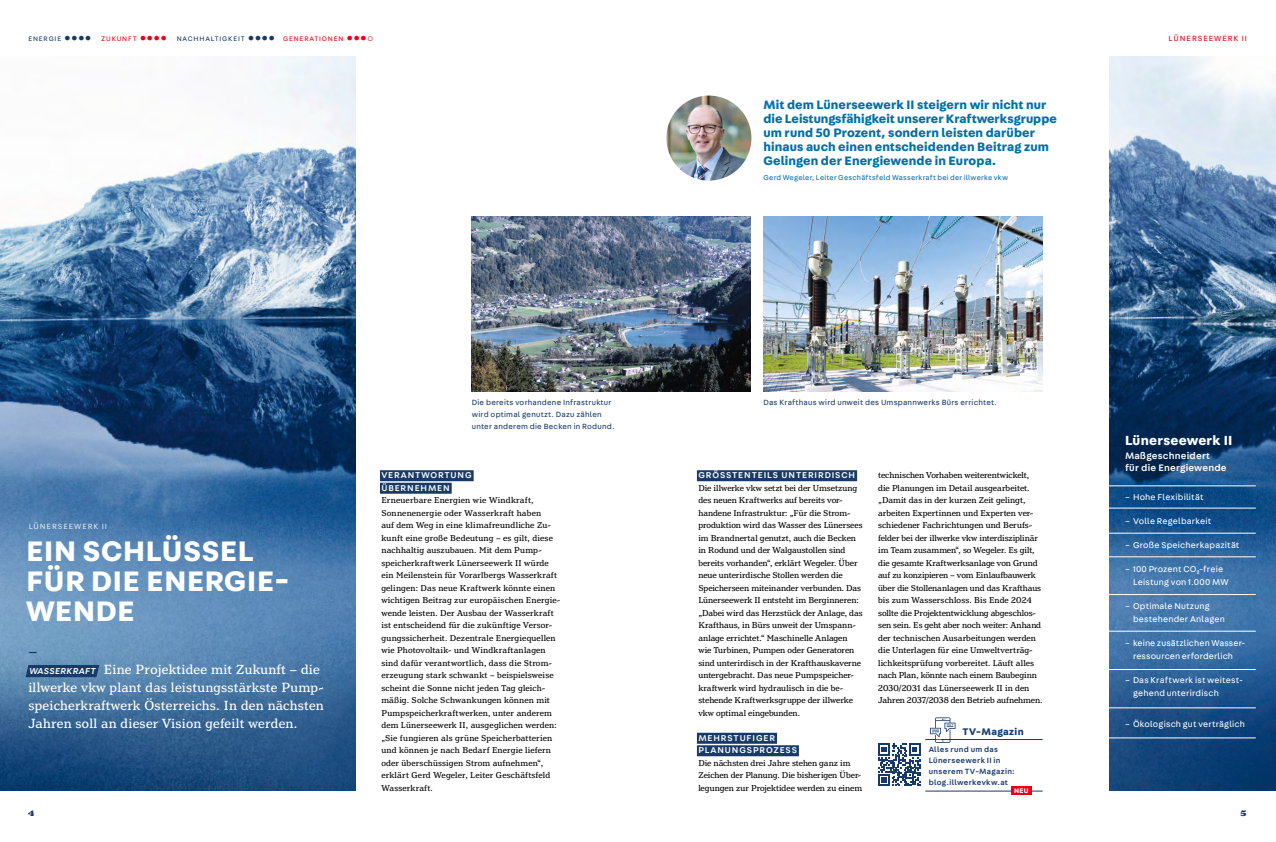
<style>
.page{position:relative;width:1276px;height:842px;background:#fff}
.page>*{position:absolute;margin:0;border:0;box-sizing:border-box;transform-origin:0 0}
.t1{font:700 30px/30px "Fabriga";letter-spacing:.025em;color:#fff}
.t2{font:14px/18px "Henriette";letter-spacing:.02em;color:#fff}
.t3{font:700 14px "Fabriga";letter-spacing:.02em;color:#fff}
.t4{font:700 13px/14px "Fabriga";letter-spacing:.01em;color:#0170a9}
.t5{font:500 12px "Fabriga";color:#183a68}
.t6{font:800 11px "Henriette";color:#183a68}
.t7{font:700 10.2px "Fabriga";letter-spacing:.035em;color:#183a68}
.t8{font:500 10px/12px "Fabriga";letter-spacing:.02em;color:#fff}
.t9{font:9px/12.5px "Henriette";letter-spacing:.01em;color:#000}
.t10{font:9px/13px "Fabriga";letter-spacing:.02em;color:#fff}
.t11{font:500 9px/12.5px "Fabriga";letter-spacing:.1em;color:#fff}
.t12{font:8px/12px "Fabriga";letter-spacing:.03em;color:#183a68}
.t13{font:500 8px/11px "Fabriga";letter-spacing:.04em;color:#183a68}
.t14{font:8px "Fabriga";letter-spacing:.12em;color:#e30613}
.t15{font:8px "Fabriga";letter-spacing:.12em;color:#fff}
.t16{font:7.5px "Fabriga";letter-spacing:.03em;color:#0170a9}
.t17{font:7px "Fabriga";letter-spacing:.12em;color:#183a68}
.t18{font:700 7px "Fabriga";color:#fff}
.s1{color:#e30613}
.s2{font-family:"Fabriga";font-weight:500;font-style:italic;font-size:9.1px}
</style>
<div class="page">
<img style="left:1109px;top:57px;width:167px;height:734px">
<img style="left:0;top:57px;width:356px;height:734px">
<svg style="left:26px;top:665px;width:73px;height:12px"></svg>
<div style="left:380px;top:470px;width:93px;height:11px;background:#183a68"></div>
<div style="left:380px;top:483px;width:72px;height:11px;background:#183a68"></div>
<div style="left:697px;top:470px;width:160px;height:11px;background:#183a68"></div>
<div style="left:697px;top:733px;width:80px;height:11px;background:#183a68"></div>
<div style="left:697px;top:745px;width:102px;height:11px;background:#183a68"></div>
<hr style="left:941px;top:739px;width:101px;height:1px;background:#183a68">
<svg style="left:878px;top:717px;width:77px;height:69px"></svg>
<hr style="left:925px;top:791px;width:117px;height:1px;background:#183a68">
<div style="left:1011px;top:786px;width:20px;height:8px;background:#e30613"></div>
<img style="left:666px;top:96px;width:85px;height:85px;border-radius:43px">
<hr style="left:1108px;top:508px;width:147px;height:1px;background:#fff">
<hr style="left:1108px;top:486px;width:147px;height:1px;background:#fff">
<hr style="left:1108px;top:533px;width:147px;height:1px;background:#fff">
<hr style="left:1108px;top:557px;width:147px;height:1px;background:#fff">
<hr style="left:1108px;top:594px;width:147px;height:1px;background:#fff">
<hr style="left:1108px;top:631px;width:147px;height:1px;background:#fff">
<hr style="left:1108px;top:669px;width:147px;height:1px;background:#fff">
<hr style="left:1108px;top:708px;width:147px;height:1px;background:#fff">
<hr style="left:1108px;top:738px;width:147px;height:1px;background:#fff">
<img style="left:763px;top:217px;width:279px;height:175px">
<img style="left:472px;top:216px;width:279px;height:175px">
<p class="t17" style="left:28px;top:34px;width:346px">ENERGIE ●●●● <span class="s1">ZUKUNFT</span> <span class="s1">●●●●</span> NACHHALTIGKEIT ●●●● <span class="s1">GENERATIONEN</span> <span class="s1">●●●○</span></p>
<h3 class="t4" style="left:763px;top:97px;width:295px">Mit dem Lünerseewerk II steigern wir nicht nur die Leistungsfähigkeit unserer Kraftwerksgruppe um rund 50 Prozent, sondern leisten darüber hinaus auch einen entscheidenden Beitrag zum Gelingen der Energiewende in Europa.</h3>
<p class="t16" style="left:763px;top:172px;width:246px">Gerd Wegeler, Leiter Geschäftsfeld Wasserkraft bei der illwerke vkw</p>
<p class="t14" style="left:1168px;top:33px;width:80px">LÜNERSEEWERK II</p>
<p class="t15" style="left:29px;top:521px;width:80px">LÜNERSEEWERK II</p>
<h1 class="t1" style="left:26px;top:534px;width:264px">EIN SCHLÜSSEL<br>FÜR DIE ENERGIE-<br>WENDE</h1>
<h3 class="t5" style="left:28px;top:644px;width:11px">—</h3>
<h2 class="t2" style="left:28px;top:661px;width:297px"><span class="s2">WASSERKRAFT</span> Eine Projektidee mit Zukunft – die illwerke vkw plant das leistungsstärkste Pump&shy;speicherkraftwerk Österreichs. In den nächsten Jahren soll an dieser Vision gefeilt werden.</h2>
<p class="t12" style="left:472px;top:396px;width:141px">Die bereits vorhandene Infrastruktur</p>
<p class="t12" style="left:763px;top:396px;width:235px">Das Krafthaus wird unweit des Umspannwerks Bürs errichtet.</p>
<p class="t12" style="left:472px;top:408px;width:144px">wird optimal genutzt. Dazu zählen unter anderem die Becken in Rodund.</p>
<p class="t11" style="left:381px;top:469px;width:92px">VERANTWORTUNG<br>ÜBERNEHMEN</p>
<p class="t9" style="left:381px;top:494px;width:180px">Erneuerbare Energien wie Windkraft, Sonnenenergie oder Wasserkraft haben<br>auf dem Weg in eine klimafreundliche Zu&shy;kunft eine große Bedeutung – es gilt, diese nachhaltig auszubauen. Mit dem Pump&shy;speicherkraftwerk Lünerseewerk II würde ein Meilenstein für Vorarlbergs Wasserkraft gelingen: Das neue Kraftwerk könnte einen wichtigen Beitrag zur europäischen Energie&shy;wende leisten. Der Ausbau der Wasserkraft ist entscheidend für die zukünftige Versor&shy;gungssicherheit. Dezentrale Energiequellen wie Photovoltaik- und Windkraftanlagen sind dafür verantwortlich, dass die Strom&shy;erzeugung stark schwankt – beispielsweise scheint die Sonne nicht jeden Tag gleich&shy;mäßig. Solche Schwankungen können mit Pumpspeicherkraftwerken, unter anderem dem Lünerseewerk II, ausgeglichen werden: „Sie fungieren als grüne Speicherbatterien und können je nach Bedarf Energie liefern oder überschüssigen Strom aufnehmen“, erklärt Gerd Wegeler, Leiter Geschäftsfeld Wasserkraft.</p>
<p class="t11" style="left:698px;top:469px;width:158px">GRÖSSTENTEILS UNTERIRDISCH</p>
<p class="t9" style="left:698px;top:482px;width:166px">Die illwerke vkw setzt bei der Umsetzung des neuen Kraftwerks auf bereits vor&shy;handene Infrastruktur: „Für die Strom&shy;produktion wird das Wasser des Lünersees im Brandnertal genutzt, auch die Becken in Rodund und der Walgaustollen sind bereits vorhanden“, erklärt Wegeler. Über neue unterirdische Stollen werden die Speicherseen miteinander verbunden. Das Lünerseewerk II entsteht im Berginneren: „Dabei wird das Herzstück der Anlage, das Krafthaus, in Bürs unweit der Umspann&shy;anlage errichtet.“ Maschinelle Anlagen wie Turbinen, Pumpen oder Generatoren sind unterirdisch in der Krafthauskaverne untergebracht. Das neue Pumpspeicher&shy;kraftwerk wird hydraulisch in die be&shy;stehende Kraftwerksgruppe der illwerke vkw optimal eingebunden.</p>
<p class="t11" style="left:698px;top:731px;width:100px">MEHRSTUFIGER<br>PLANUNGSPROZESS</p>
<p class="t9" style="left:698px;top:757px;width:165px">Die nächsten drei Jahre stehen ganz im<br>Zeichen der Planung. Die bisherigen Über&shy;legungen zur Projektidee werden zu einem</p>
<p class="t9" style="left:878px;top:469px;width:166px">technischen Vorhaben weiterentwickelt, die Planungen im Detail ausgearbeitet. „Damit das in der kurzen Zeit gelingt, arbeiten Expertinnen und Experten ver&shy;schiedener Fachrichtungen und Berufs&shy;felder bei der illwerke vkw interdisziplinär im Team zusammen“, so Wegeler. Es gilt, die gesamte Kraftwerksanlage von Grund auf zu konzipieren – vom Einlaufbauwerk über die Stollenanlagen und das Krafthaus bis zum Wasserschloss. Bis Ende 2024 sollte die Projektentwicklung abgeschlos&shy;sen sein. Es geht aber noch weiter: Anhand der technischen Ausarbeitungen werden die Unterlagen für eine Umweltverträg&shy;lichkeitsprüfung vorbereitet. Läuft alles nach Plan, könnte nach einem Baubeginn 2030/2031 das Lünerseewerk II in den Jahren 2037/2038 den Betrieb aufnehmen.</p>
<p class="t7" style="left:962px;top:725px;width:62px">TV-Magazin</p>
<p class="t13" style="left:928px;top:744px;width:88px">Alles rund um das<br>Lünerseewerk II in unserem TV-Magazin: blog.illwerkevkw.at</p>
<p class="t18" style="left:1014px;top:786px;width:16px">NEU</p>
<h2 class="t3" style="left:1125px;top:431px;width:109px">Lünerseewerk II</h2>
<p class="t8" style="left:1125px;top:449px;width:103px">Maßgeschneidert<br>für die Energiewende</p>
<p class="t10" style="left:1125px;top:490px;width:80px">– Hohe Flexibilität</p>
<p class="t10" style="left:1125px;top:514px;width:88px">– Volle Regelbarkeit</p>
<p class="t10" style="left:1125px;top:538px;width:116px">– Große Speicherkapazität</p>
<p class="t10" style="left:1133px;top:562px;width:97px;text-indent:-8px">– 100 Prozent CO2-freie<br>Leistung von 1.000 MW</p>
<p class="t10" style="left:1133px;top:599px;width:93px;text-indent:-8px">– Optimale Nutzung bestehender Anlagen</p>
<p class="t10" style="left:1125px;top:636px;width:122px;text-align:center">– keine zusätzlichen Wasser&shy;ressourcen erforderlich</p>
<p class="t10" style="left:1133px;top:673px;width:111px;text-indent:-8px">– Das Kraftwerk ist weitest&shy;gehend unterirdisch</p>
<p class="t10" style="left:1125px;top:717px;width:122px">– Ökologisch gut verträglich</p>
<p class="t6" style="left:28px;top:806px;width:8px">4</p>
<p class="t6" style="left:1240px;top:806px;width:8px">5</p>
</div>
